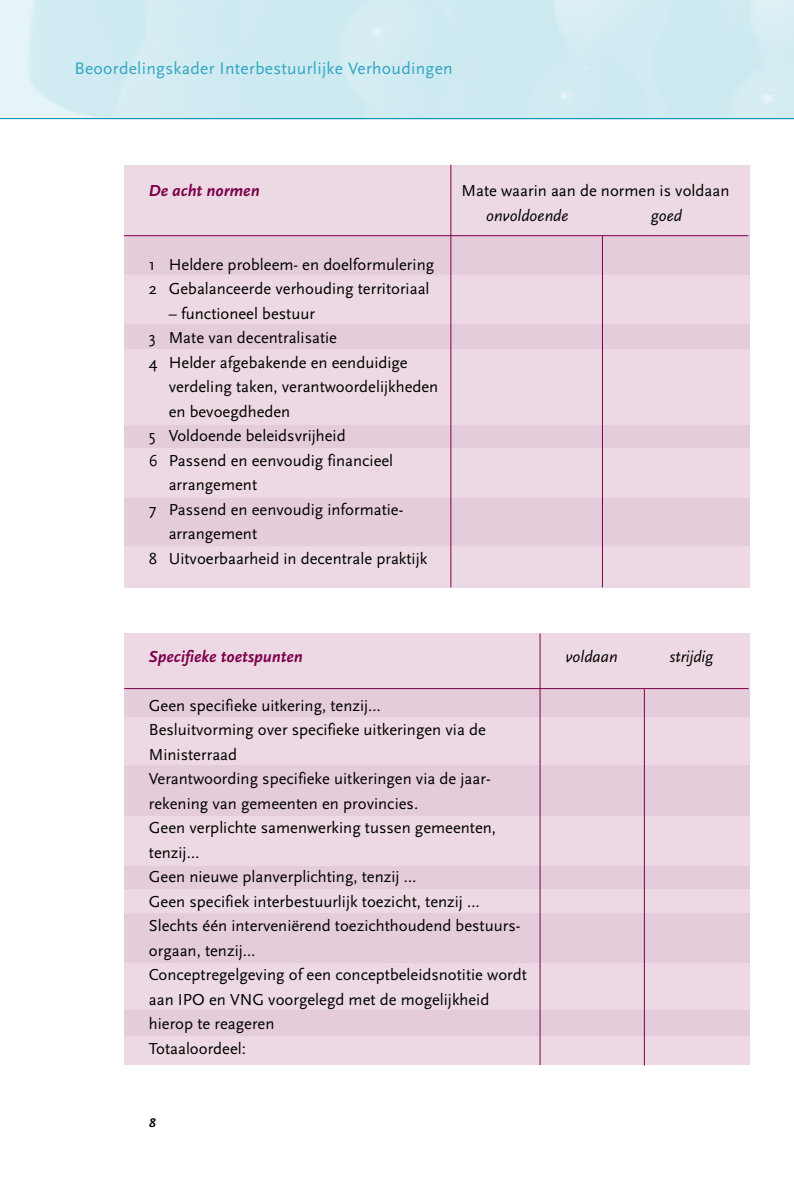
<style>
.page{position:relative;width:794px;height:1191px;background:#fff}
.page>*{position:absolute;margin:0;border:0;box-sizing:border-box;transform-origin:0 0}
.t1{font:17.5px "Scala Sans";letter-spacing:.015em;color:#33a6c3}
.t2{font:16.62px/24.5px "Scala Sans";color:#000}
.t3{font:italic 700 16.62px "Scala Sans";color:#7e004b}
.t4{font:italic 16.62px "Scala Sans";color:#000}
.t5{font:italic 700 13.12px "Scala Sans";color:#000}
</style>
<div class="page">
<div style="left:124px;top:165px;width:625px;height:422px;background:#ecd9e4"></div>
<div style="left:124px;top:425px;width:625px;height:23px;background:#e5ccdb"></div>
<div style="left:124px;top:498px;width:625px;height:48px;background:#e5ccdb"></div>
<div style="left:124px;top:324px;width:625px;height:25px;background:#e5ccdb"></div>
<div style="left:124px;top:236px;width:625px;height:39px;background:#e5ccdb"></div>
<hr style="left:124px;top:235px;width:624px;height:1px;background:#7e004b">
<hr style="left:450px;top:165px;width:1px;height:422px;background:#7e004b">
<hr style="left:602px;top:236px;width:1px;height:351px;background:#7e004b">
<div style="left:124px;top:633px;width:625px;height:432px;background:#ecd9e4"></div>
<div style="left:124px;top:1010px;width:625px;height:26px;background:#e5ccdb"></div>
<div style="left:124px;top:866px;width:625px;height:22px;background:#e5ccdb"></div>
<div style="left:124px;top:913px;width:625px;height:49px;background:#e5ccdb"></div>
<div style="left:124px;top:765px;width:625px;height:50px;background:#e5ccdb"></div>
<div style="left:124px;top:689px;width:625px;height:27px;background:#e5ccdb"></div>
<hr style="left:124px;top:688px;width:624px;height:1px;background:#7e004b">
<hr style="left:540px;top:633px;width:1px;height:432px;background:#7e004b">
<hr style="left:644px;top:688px;width:1px;height:377px;background:#7e004b">
<hr style="left:0;top:118px;width:794px;height:1px;background:#0090b3">
<p class="t1" style="left:74px;top:62px;width:380px">Beoordelingskader Interbestuurlijke Verhoudingen</p>
<p class="t3" style="left:149px;top:185px;width:112px">De acht normen</p>
<p class="t2" style="left:461px;top:180px;width:269px">Mate waarin aan de normen is voldaan</p>
<p class="t4" style="left:486px;top:210px;width:84px">onvoldoende</p>
<p class="t4" style="left:651px;top:210px;width:32px">goed</p>
<p class="t2" style="left:149px;top:254px;width:287px">1 Heldere probleem- en doelformulering<br>2 Gebalanceerde verhouding territoriaal</p>
<p class="t2" style="left:169px;top:303px;width:148px">– functioneel bestuur</p>
<p class="t2" style="left:149px;top:327px;width:190px">3 Mate van decentralisatie</p>
<p class="t2" style="left:149px;top:352px;width:260px">4 Helder afgebakende en eenduidige</p>
<p class="t2" style="left:169px;top:376px;width:271px">verdeling taken, verantwoordelijkheden</p>
<p class="t2" style="left:169px;top:401px;width:123px">en bevoegdheden</p>
<p class="t2" style="left:149px;top:425px;width:198px">5 Voldoende beleidsvrijheid</p>
<p class="t2" style="left:149px;top:450px;width:246px">6 Passend en eenvoudig financieel</p>
<p class="t2" style="left:169px;top:474px;width:90px">arrangement</p>
<p class="t2" style="left:149px;top:499px;width:256px">7 Passend en eenvoudig informatie-</p>
<p class="t2" style="left:169px;top:523px;width:90px">arrangement</p>
<p class="t2" style="left:149px;top:548px;width:280px">8 Uitvoerbaarheid in decentrale praktijk</p>
<p class="t3" style="left:149px;top:651px;width:156px">Specifieke toetspunten</p>
<p class="t4" style="left:566px;top:651px;width:53px">voldaan</p>
<p class="t4" style="left:670px;top:651px;width:45px">strijdig</p>
<p class="t2" style="left:149px;top:695px;width:379px">Geen specifieke uitkering, tenzij…<br>Besluitvorming over specifieke uitkeringen via de Ministerraad<br>Verantwoording specifieke uitkeringen via de jaar&shy;rekening van gemeenten en provincies.<br>Geen verplichte samenwerking tussen gemeenten, tenzij…<br>Geen nieuwe planverplichting, tenzij …<br>Geen specifiek interbestuurlijk toezicht, tenzij … Slechts één interveniërend toezichthoudend bestuurs&shy;orgaan, tenzij…<br>Conceptregelgeving of een conceptbeleidsnotitie wordt aan IPO en VNG voorgelegd met de mogelijkheid hierop te reageren<br>Totaaloordeel:</p>
<p class="t5" style="left:149px;top:1118px;width:8px">8</p>
</div>
